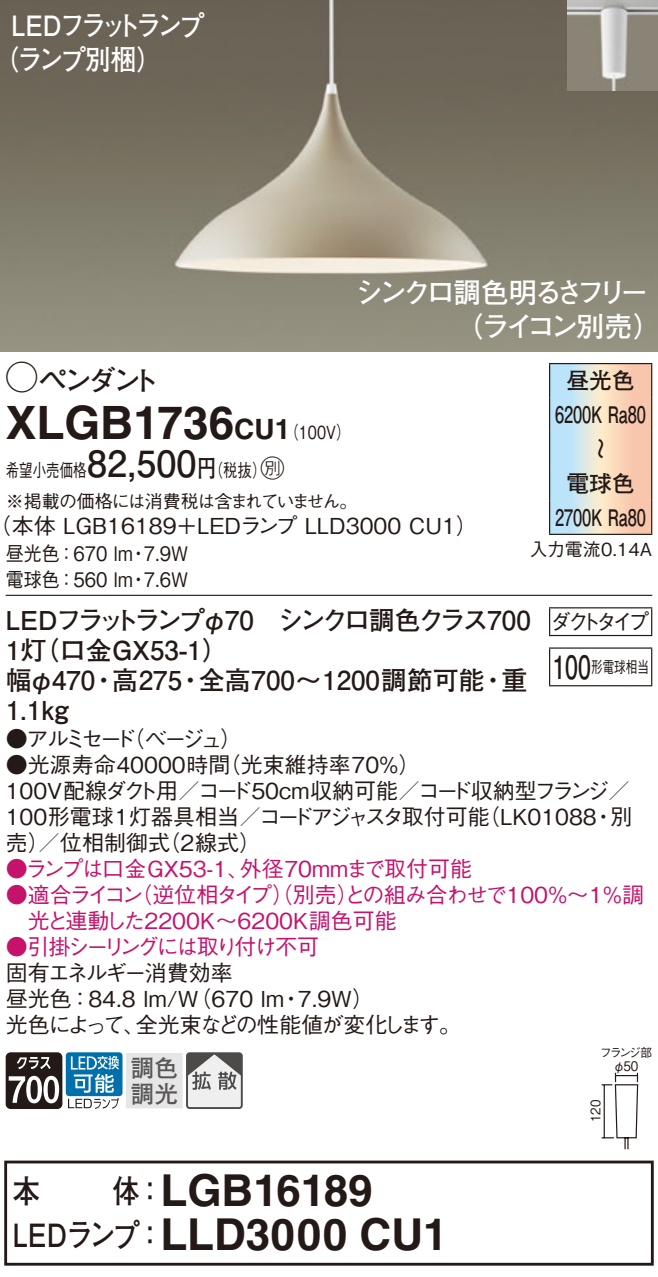
<style>
.page{position:relative;width:658px;height:1277px;background:#fff}
.page>*{position:absolute;margin:0;border:0;box-sizing:border-box;transform-origin:0 0}
.t1{font:700 46px "Helvetica LT Std";color:#231916}
.t2{font:700 44px "Helvetica LT Std";color:#231916}
.t3{font:700 36px "Futo Go B101 Pro";color:#231916}
.t4{font:700 32px "Futo Go B101 Pro";color:#231916;scale:.85 1}
.t5{font:700 32px "Futo Go B101 Pro";color:#231916;scale:.72 1}
.t6{font:700 28px/34px "Futo Go B101 Pro";letter-spacing:-.15em;color:#fff}
.t7{font:700 28px/34px "Futo Go B101 Pro";letter-spacing:-.12em;color:#fff;scale:.9 1}
.t8{font:700 28px "Futo Go B101 Pro";letter-spacing:-.13em;color:#231916}
.t9{font:700 28px "Helvetica LT Std";color:#231916}
.t10{font:700 26px/30px "Futo Go B101 Pro";color:#231916}
.t11{font:700 26px "Futo Go B101 Pro";letter-spacing:-.12em;color:#231916}
.t12{font:24px/26px "Futo Go B101 Pro Bold 90 pv RKSJ H";color:#595857}
.t13{font:24px "Ford Classification 1";color:#231916}
.t14{font:700 22.8px/34px "Futo Go B101 Pro";letter-spacing:-.01em;color:#231916;text-align:center}
.t15{font:500 22px/26px "Gothic BBB Pro";color:#231916}
.t16{font:500 22px/26px "Gothic BBB Pro";letter-spacing:-.04em;color:#c5126b}
.t17{font:500 22px/26px "Gothic BBB Pro";color:#c5126b}
.t18{font:500 22px "Gothic BBB Pro";letter-spacing:-.02em;color:#231916}
.t19{font:500 22px "Gothic BBB Pro";letter-spacing:-.125em;color:#c5126b}
.t20{font:500 22px "Gothic BBB Pro";letter-spacing:-.075em;color:#231916}
.t21{font:500 22px "Gothic BBB Pro";color:#231916;scale:.94 1}
.t22{font:500 20px "Gothic BBB Pro";color:#231916;scale:.9 1}
.t23{font:500 18px/31.6px "Gothic BBB Pro";letter-spacing:-.04em;color:#231916;scale:.75 1}
.t24{font:500 18px "Gothic BBB Pro";letter-spacing:-.015em;color:#231916;scale:.8 1}
.t25{font:500 18px "Gothic BBB Pro";letter-spacing:-.015em;color:#231916}
.t26{font:500 16px "Gothic BBB Pro";color:#231916;scale:.72 1}
.t27{font:13.2px "Gothic BBB Pro Medium 90 pv RKSJ H";color:#231916;scale:.9 1}
.t28{font:12px "Gothic BBB Pro Medium 90 pv RKSJ H";letter-spacing:-.185em;color:#231916}
.s1{font-family:"Ford Classification 1";font-weight:400;font-size:32px}
.s2{font-family:"Helvetica LT Std";font-weight:700;font-size:28px}
.s3{font-family:"Gothic BBB Pro";font-weight:500;font-size:18px}
.s4{font-family:"Futo Go B101 Pro";font-weight:700;font-size:24px}
</style>
<div class="page">
<img style="left:0;top:0;width:658px;height:351px">
<img style="left:567px;top:0;width:91px;height:91px">
<svg style="left:550px;top:364px;width:101px;height:169px;background:#e4dbd0"></svg>
<hr style="left:549px;top:363px;width:103px;height:1px;background:#231916">
<hr style="left:549px;top:533px;width:103px;height:2px;background:#231916">
<hr style="left:549px;top:364px;width:1px;height:34px;background:#231916">
<hr style="left:651px;top:364px;width:1px;height:34px;background:#231916">
<hr style="left:549px;top:398px;width:1px;height:34px;background:#231916">
<hr style="left:651px;top:398px;width:1px;height:34px;background:#231916">
<hr style="left:549px;top:432px;width:1px;height:34px;background:#231916">
<hr style="left:651px;top:432px;width:1px;height:34px;background:#231916">
<hr style="left:549px;top:466px;width:1px;height:34px;background:#231916">
<hr style="left:651px;top:466px;width:1px;height:34px;background:#231916">
<hr style="left:549px;top:500px;width:1px;height:34px;background:#231916">
<hr style="left:651px;top:500px;width:1px;height:34px;background:#231916">
<hr style="left:6px;top:594px;width:646px;height:2px;background:#231916">
<svg style="left:549px;top:608px;width:1px;height:27px"></svg>
<hr style="left:549px;top:607px;width:103px;height:1px;background:#231916">
<svg style="left:651px;top:608px;width:1px;height:27px"></svg>
<hr style="left:549px;top:635px;width:103px;height:1px;background:#231916">
<hr style="left:549px;top:648px;width:1px;height:37px;background:#231916">
<hr style="left:549px;top:647px;width:103px;height:1px;background:#231916">
<hr style="left:651px;top:648px;width:1px;height:37px;background:#231916">
<hr style="left:549px;top:685px;width:103px;height:1px;background:#231916">
<svg style="left:601px;top:1072px;width:37px;height:78px"></svg>
<svg style="left:6px;top:1052px;width:56px;height:57px"></svg>
<div style="left:66px;top:1052px;width:56px;height:44px;background:#0070ac;border-radius:3px"></div>
<svg style="left:68px;top:1055px;width:51px;height:53px"></svg>
<div style="left:127px;top:1053px;width:55px;height:54px;background:#e6e6e7"></div>
<div style="left:126px;top:1053px;width:57px;height:55px;border:1px solid #e6e6e7"></div>
<svg style="left:189px;top:1055px;width:51px;height:51px"></svg>
<div style="left:186px;top:1052px;width:57px;height:57px;border:2px solid #4d4a4a;border-radius:3px"></div>
<div style="left:4px;top:1160px;width:649px;height:105px;border:3px solid #231916"></div>
<p class="t7" style="left:-7px;top:5px;width:236px;text-indent:18px">LEDフラットランプ（ランプ別梱(</p>
<p class="t6" style="left:455px;top:272px;width:208px;text-indent:-99px">シンクロ調色明るさフリー（ライコン別売(</p>
<p class="t8" style="left:6px;top:358px;width:156px"><span class="s1">A</span>ペンダント</p>
<h1 class="t1" style="left:6px;top:395px;width:230px">XLGB1736</h1>
<p class="t9" style="left:234px;top:412px;width:42px">CU</p>
<p class="t24" style="left:275px;top:418px;width:96px">（<span class="s2">1</span> 100 (V</p>
<h3 class="t3" style="left:87px;top:434px;width:111px">82,500</h3>
<p class="t13" style="left:252px;top:455px;width:34px">C<span class="s3">）</span></p>
<p class="t24" style="left:197px;top:455px;width:70px">（<span class="s4">円</span>税抜</p>
<p class="t23" style="left:6px;top:452px;width:470px">希望小売価格<br>※掲載の価格には消費税は含まれていません。</p>
<p class="t15" style="left:-10px;top:510px;width:489px">（本体 LGB16189＋LEDランプ LLD3000 CU1(</p>
<p class="t22" style="left:144px;top:537px;width:51px">7.9W</p>
<p class="t22" style="left:6px;top:537px;width:143px">昼光色：670 lm</p>
<p class="t22" style="left:129px;top:537px;width:21px">・</p>
<p class="t22" style="left:6px;top:563px;width:143px">電球色：560 lm</p>
<p class="t22" style="left:144px;top:563px;width:51px">7.6W</p>
<p class="t22" style="left:129px;top:563px;width:21px">・</p>
<p class="t14" style="left:555px;top:361px;width:92px">昼光色<br>6200K Ra80</p>
<p class="t14" style="left:580px;top:460px;width:24px;rotate:-90deg">〜</p>
<p class="t14" style="left:555px;top:463px;width:92px">電球色<br>2700K Ra80</p>
<p class="t25" style="left:530px;top:535px;width:124px">入力電流0.14A</p>
<p class="t11" style="left:6px;top:599px;width:526px">LEDフラットランプφ70　シンクロ調色クラス700</p>
<p class="t10" style="left:6px;top:632px;width:224px">（灯1 口金GX53-1(</p>
<p class="t10" style="left:501px;top:662px;width:27px">重</p>
<p class="t10" style="left:199px;top:662px;width:287px">全高700〜1200調節可能</p>
<p class="t10" style="left:6px;top:662px;width:91px">幅φ470<br>1.1kg</p>
<p class="t10" style="left:112px;top:662px;width:72px">高275</p>
<p class="t10" style="left:91px;top:662px;width:27px">・</p>
<p class="t10" style="left:177px;top:662px;width:27px">・</p>
<p class="t10" style="left:480px;top:662px;width:27px">・</p>
<p class="t15" style="left:123px;top:722px;width:121px">（ベージュ(</p>
<p class="t15" style="left:6px;top:722px;width:132px">●アルミセード</p>
<p class="t21" style="left:550px;top:604px;width:106px">ダクトタイプ</p>
<p class="t26" style="left:591px;top:654px;width:81px">形電球相当</p>
<h3 class="t5" style="left:552px;top:641px;width:55px">100</h3>
<p class="t15" style="left:219px;top:748px;width:203px">（光束維持率70％(</p>
<p class="t15" style="left:6px;top:748px;width:226px">●光源寿命40000時間</p>
<p class="t18" style="left:6px;top:772px;width:626px">100V配線ダクト用／コード50cm収納可能／コード収納型フランジ／</p>
<p class="t15" style="left:610px;top:800px;width:23px">別</p>
<p class="t15" style="left:478px;top:800px;width:120px">（LK01088</p>
<p class="t15" style="left:158px;top:800px;width:333px;text-indent:-153px">100形電球1灯器具相当／コードアジャスタ取付可能（2線式(</p>
<p class="t15" style="left:592px;top:800px;width:23px">・</p>
<p class="t15" style="left:6px;top:826px;width:166px">売／）位相制御式</p>
<p class="t16" style="left:130px;top:852px;width:515px;text-indent:-125px">●ランプは口金GX53-1、<br>（逆位相タイプ）（別売との組み合わせで100％〜1％調</p>
<p class="t17" style="left:240px;top:852px;width:234px">外径70mmまで取付可能</p>
<p class="t16" style="left:337px;top:878px;width:23px">）</p>
<p class="t17" style="left:28px;top:878px;width:371px;text-indent:-22px">●適合ライコン<br>光と連動した2200K〜6200K調色可能</p>
<p class="t19" style="left:6px;top:928px;width:315px">●引掛シーリングには取り付け不可</p>
<p class="t20" style="left:6px;top:954px;width:229px">固有エネルギー消費効率</p>
<p class="t15" style="left:298px;top:982px;width:78px">7.9W(</p>
<p class="t15" style="left:136px;top:982px;width:327px;text-indent:-130px">昼光色：84.8 lm （W/ 670 lm<br>全光束などの性能値が変化します。</p>
<p class="t15" style="left:280px;top:982px;width:23px">・</p>
<p class="t15" style="left:6px;top:1008px;width:141px">光色によって、</p>
<h3 class="t4" style="left:13px;top:1165px;width:34px">本</h3>
<p class="t12" style="left:130px;top:1051px;width:49px">調色調光</p>
<h3 class="t4" style="left:113px;top:1165px;width:62px">体：</h3>
<h2 class="t2" style="left:160px;top:1163px;width:214px">LGB16189</h2>
<h3 class="t4" style="left:13px;top:1209px;width:179px">LEDランプ：</h3>
<h2 class="t2" style="left:160px;top:1207px;width:289px">LLD3000 CU1</h2>
<p class="t28" style="left:600px;top:1043px;width:54px">フランジ部</p>
<p class="t27" style="left:585px;top:1122px;width:26px;rotate:-90deg">120</p>
<p class="t27" style="left:613px;top:1055px;width:29px">φ50</p>
</div>
